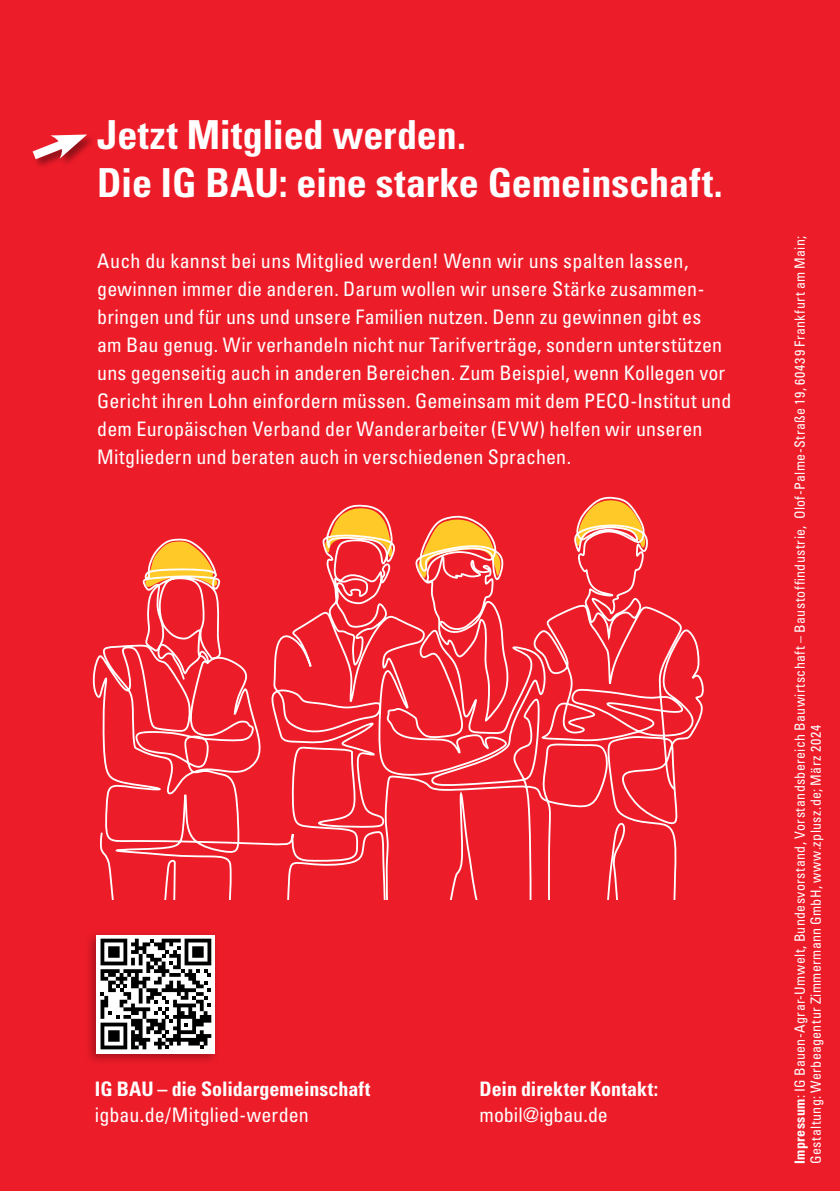
<style>
.page{position:relative;width:840px;height:1191px;background:#fff}
.page>*{position:absolute;margin:0;border:0;box-sizing:border-box;transform-origin:0 0}
.t1{font:700 condensed 40px/48px "Univers";letter-spacing:-.005em;color:#fff}
.t2{font:condensed 20px/28px "Univers";letter-spacing:.01em;color:#fff}
.t3{font:700 condensed 20px "Univers";color:#fff}
.t4{font:condensed 14px/16px "Univers";letter-spacing:.025em;color:#fff}
.s1{font-weight:700}
</style>
<div class="page">
<div style="left:0;top:0;width:839px;height:1191px;background:#ed1c29"></div>
<div style="left:32px;top:133px;width:65px;height:36px;background:#000;opacity:.4"></div>
<svg style="left:32px;top:133px;width:55px;height:33px"></svg>
<svg style="left:93px;top:497px;width:610px;height:402px"></svg>
<div style="left:84px;top:929px;width:136px;height:137px;background:#000;opacity:.3"></div>
<div style="left:96px;top:934px;width:119px;height:119px;background:#fff"></div>
<svg style="left:100px;top:938px;width:111px;height:111px"></svg>
<h1 class="t1" style="left:97px;top:110px;width:626px">Jetzt Mitglied werden.<br>Die IG BAU: eine starke Gemeinschaft.</h1>
<p class="t2" style="left:97px;top:246px;width:635px">Auch du kannst bei uns Mitglied werden! Wenn wir uns spalten lassen, gewinnen immer die anderen. Darum wollen wir unsere Stärke zusammen&shy;bringen und für uns und unsere Familien nutzen. Denn zu gewinnen gibt es<br>am Bau genug. Wir verhandeln nicht nur Tarifverträge, sondern unterstützen uns gegenseitig auch in anderen Bereichen. Zum Beispiel, wenn Kollegen vor Gericht ihren Lohn einfordern müssen. Gemeinsam mit dem PECO-Institut und dem Europäischen Verband der Wanderarbeiter (EVW) helfen wir unseren Mitgliedern und beraten auch in verschiedenen Sprachen.</p>
<p class="t3" style="left:95px;top:1076px;width:277px">IG BAU – die Solidargemeinschaft</p>
<p class="t2" style="left:95px;top:1100px;width:215px">igbau.de/Mitglied-werden</p>
<p class="t3" style="left:479px;top:1076px;width:180px">Dein direkter Kontakt:</p>
<p class="t2" style="left:479px;top:1100px;width:130px">mobil@igbau.de</p>
<p class="t4" style="left:790px;top:1164px;width:930px;rotate:-90deg"><span class="s1">Impressum</span>: IG Bauen-Agrar-Umwelt, Bundesvorstand, Vorstandsbereich Bauwirtschaft – Baustoffindustrie, Olof-Palme-Straße 19, 60439 Frankfurt am Main;<br>Gestaltung: Werbeagentur Zimmermann GmbH, www.zplusz.de; März 2024</p>
</div>
